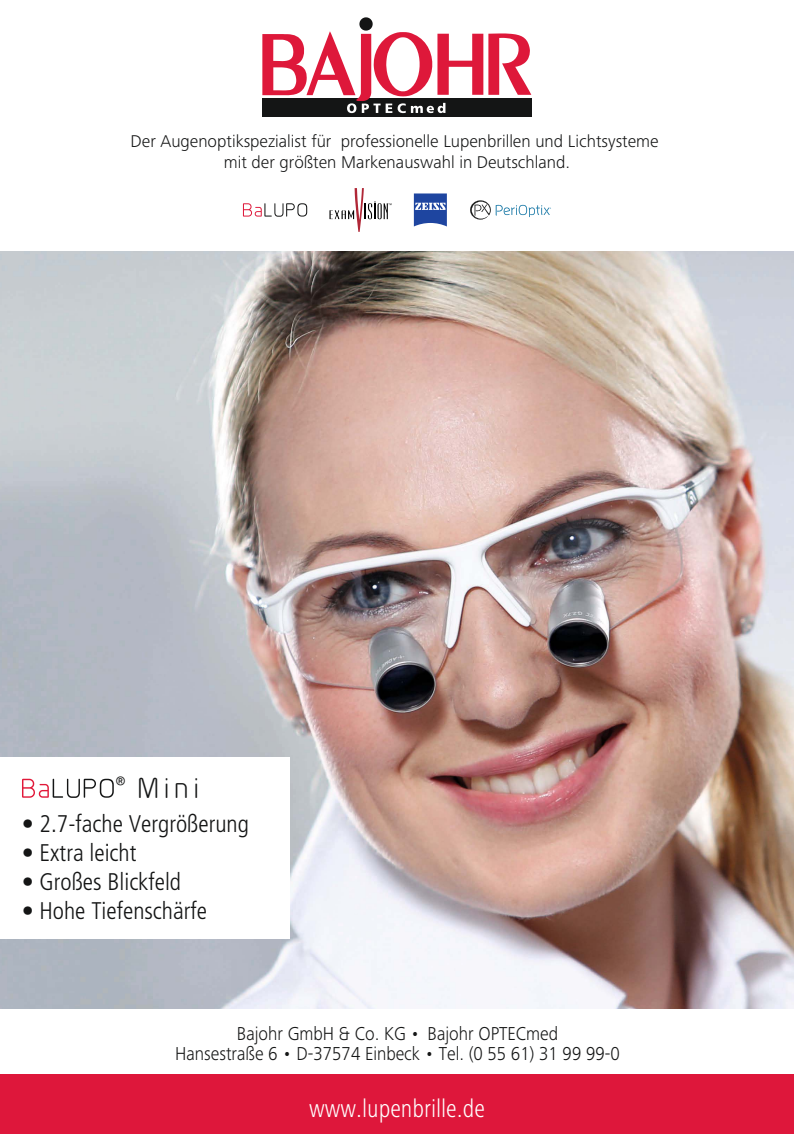
<style>
.page{position:relative;width:794px;height:1134px;background:#fff}
.page>*{position:absolute;margin:0;border:0;box-sizing:border-box;transform-origin:0 0}
.t1{font:28.9px "Planer";color:#141515}
.t2{font:300 condensed 25.8px "Frutiger Next Pro";color:#fff}
.t3{font:300 condensed 24.1px "Frutiger";color:#141515}
.t4{font:300 19.4px/20.3px "Frutiger Next Pro";color:#151616;text-align:center;scale:.91 1}
.t5{font:300 17.6px/21.2px "Frutiger Next Pro";color:#141515;text-align:center}
</style>
<div class="page">
<img style="left:0;top:251px;width:794px;height:758px">
<div style="left:262px;top:99px;width:269px;height:18px;background:#141515"></div>
<svg style="left:262px;top:17px;width:269px;height:96px"></svg>
<svg style="left:243px;top:203px;width:64px;height:14px"></svg>
<svg style="left:329px;top:188px;width:62px;height:44px"></svg>
<svg style="left:414px;top:193px;width:33px;height:33px"></svg>
<svg style="left:470px;top:200px;width:81px;height:20px"></svg>
<div style="left:0;top:1075px;width:794px;height:59px;background:#de173b"></div>
<div style="left:0;top:757px;width:289px;height:181px;background:#fff"></div>
<svg style="left:22px;top:779px;width:92px;height:19px"></svg>
<p class="t5" style="left:131px;top:132px;width:529px">Der Augenoptikspezialist für professionelle Lupenbrillen und Lichtsysteme mit der größten Markenauswahl in Deutschland.</p>
<h1 class="t1" style="left:116px;top:771px;width:85px"><sup>®</sup> Mini</h1>
<h3 class="t3" style="left:22px;top:814px;width:229px">• 2.7-fache Vergrößerung</h3>
<h3 class="t3" style="left:22px;top:842px;width:116px">• Extra leicht</h3>
<h3 class="t3" style="left:22px;top:871px;width:161px">• Großes Blickfeld</h3>
<h3 class="t3" style="left:22px;top:900px;width:187px">• Hohe Tiefenschärfe</h3>
<p class="t4" style="left:175px;top:1024px;width:490px">Bajohr GmbH &amp; Co. KG • Bajohr OPTECmed<br>Hansestraße 6 • D-37574 Einbeck • Tel. (0 55 61) 31 99 99-0</p>
<h2 class="t2" style="left:309px;top:1098px;width:177px">www.lupenbrille.de</h2>
</div>
